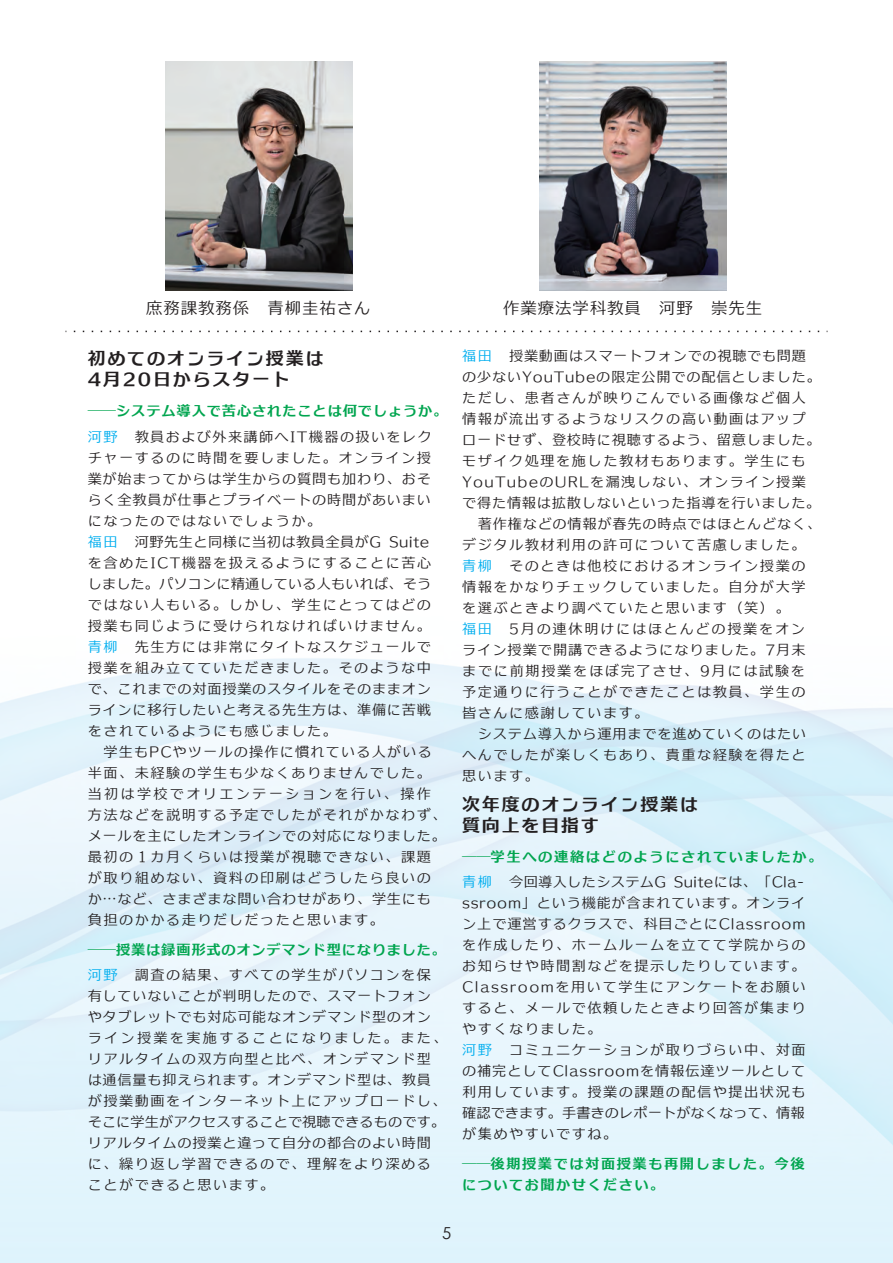
<style>
.page{position:relative;width:893px;height:1263px;background:#fff}
.page>*{position:absolute;margin:0;border:0;box-sizing:border-box;transform-origin:0 0}
.t1{font:18px/21px "C4 Gothic Duex HDL E";letter-spacing:.1em;color:#231f20}
.t2{font:16.5px "C4 Gothic Duex L";letter-spacing:.05em;color:#231f20}
.t3{font:16.5px "Century Gothic";color:#231f20}
.t4{font:14.25px/21px "C4 Gothic Duex L";letter-spacing:.1em;color:#231f20}
.t5{font:14.25px/21px "C4 Gothic Duex L";letter-spacing:.05em;color:#231f20}
.t6{font:14.25px/25.5px "C4 Gothic Duex E";letter-spacing:.06em;color:#00a54f}
.t7{font:14.25px/25.5px "C4 Gothic Duex L";letter-spacing:.02em;color:#231f20}
.t8{font:14.25px/21px "C4 Gothic Duex E";letter-spacing:.105em;color:#00a54f}
.t9{font:14.25px "C4 Gothic Duex L";letter-spacing:.055em;color:#231f20}
.t10{font:14.25px "C4 Gothic Duex L";letter-spacing:.03em;color:#231f20}
.t11{font:14.25px "C4 Gothic Duex L";letter-spacing:.005em;color:#231f20}
.t12{font:14.25px "C4 Gothic Duex L";letter-spacing:.065em;color:#231f20}
.t13{font:14.25px "C4 Gothic Duex L";letter-spacing:.045em;color:#231f20}
.t14{font:14.25px "C4 Gothic Duex L";letter-spacing:.075em;color:#231f20}
.t15{font:14.25px "C4 Gothic Duex L";letter-spacing:.155em;color:#231f20}
.s1{font-family:"Koz Go Pro";font-weight:500}
.s2{font-family:"C4 Gothic Duex L";color:#00aeef}
.s3{font-family:"C4 Gothic Duex L";color:#231f20}
.s4{color:#00aeef}
.s5{font-family:"Koz Go Pro";font-weight:500;color:#00a54f}
.s6{font-family:"C4 Gothic Duex E";color:#00a54f}
</style>
<div class="page">
<img style="left:0;top:61px;width:893px;height:1202px">
<img style="left:165px;top:61px;width:187px;height:230px">
<img style="left:539px;top:61px;width:188px;height:230px">
<svg style="left:74px;top:331px;width:754px;height:1px"></svg>
<p class="t2" style="left:146px;top:300px;width:226px">庶務課教務係　青柳圭祐さん</p>
<p class="t2" style="left:503px;top:300px;width:261px">作業療法学科教員　河野　崇先生</p>
<p class="t1" style="left:88px;top:348px;width:237px">初めてのオンライン授業は<br>4月20日からスタート</p>
<p class="t6" style="left:88px;top:398px;width:361px"><span class="s1">――</span>システム導入で苦心されたことは何でしょうか。<span class="s2">河野</span> <span class="s3">教員および外来講師へIT機器の扱いをレク</span></p>
<p class="t4" style="left:88px;top:447px;width:345px">チャーするのに時間を要しました。オンライン授</p>
<p class="t5" style="left:88px;top:468px;width:345px">業が始まってからは学生からの質問も加わり、おそ</p>
<p class="t5" style="left:88px;top:489px;width:345px">らく全教員が仕事とプライベートの時間があいまい</p>
<p class="t4" style="left:88px;top:510px;width:235px">になったのではないでしょうか。</p>
<p class="t10" style="left:88px;top:534px;width:343px"><span class="s4">福田</span> 河野先生と同様に当初は教員全員がG Suite</p>
<p class="t4" style="left:88px;top:552px;width:345px">を含めたICT機器を扱えるようにすることに苦心</p>
<p class="t11" style="left:88px;top:576px;width:345px">しました。パソコンに精通している人もいれば、そう</p>
<p class="t4" style="left:88px;top:594px;width:345px">ではない人もいる。しかし、学生にとってはどの</p>
<p class="t4" style="left:88px;top:615px;width:345px">授業も同じように受けられなければいけません。</p>
<p class="t4" style="left:88px;top:636px;width:345px"><span class="s4">青柳</span>　先生方には非常にタイトなスケジュールで</p>
<p class="t4" style="left:88px;top:657px;width:345px">授業を組み立てていただきました。そのような中</p>
<p class="t5" style="left:88px;top:678px;width:345px">で、これまでの対面授業のスタイルをそのままオン</p>
<p class="t5" style="left:88px;top:699px;width:345px">ラインに移行したいと考える先生方は、準備に苦戦</p>
<p class="t4" style="left:88px;top:720px;width:251px">をされているようにも感じました。</p>
<p class="t14" style="left:103px;top:744px;width:330px">学生もPCやツールの操作に慣れている人がいる</p>
<p class="t4" style="left:88px;top:762px;width:345px">半面、未経験の学生も少なくありませんでした。</p>
<p class="t15" style="left:88px;top:786px;width:345px">当初は学校でオリエンテーションを行い、操作</p>
<p class="t4" style="left:88px;top:804px;width:361px">方法などを説明する予定でしたがそれがかなわず、</p>
<p class="t5" style="left:88px;top:825px;width:360px">メールを主にしたオンラインでの対応になりました。</p>
<p class="t4" style="left:88px;top:846px;width:345px">最初の１カ月くらいは授業が視聴できない、課題</p>
<p class="t4" style="left:88px;top:867px;width:345px">が取り組めない、資料の印刷はどうしたら良いの</p>
<p class="t5" style="left:88px;top:888px;width:345px">か…など、さまざまな問い合わせがあり、学生にも</p>
<p class="t4" style="left:88px;top:909px;width:298px">負担のかかる走りだしだったと思います。</p>
<p class="t6" style="left:88px;top:936px;width:360px"><span class="s1">――</span>授業は録画形式のオンデマンド型になりました。<span class="s2">河野</span><span class="s3">　調査の結果、すべての学生がパソコンを保</span></p>
<p class="t5" style="left:88px;top:985px;width:361px">有していないことが判明したので、スマートフォンやタブレットでも対応可能なオンデマンド型のオンライン授業を実施することになりました。また、リアルタイムの双方向型と比べ、オンデマンド型は通信量も抑えられます。オンデマンド型は、教員が授業動画をインターネット上にアップロードし、そこに学生がアクセスすることで視聴できるものです。リアルタイムの授業と違って自分の都合のよい時間に、繰り返し学習できるので、理解をより深めることができると思います。</p>
<p class="t13" style="left:462px;top:348px;width:345px"><span class="s4">福田</span> 授業動画はスマートフォンでの視聴でも問題</p>
<p class="t9" style="left:462px;top:369px;width:360px">の少ないYouTubeの限定公開での配信としました。</p>
<p class="t4" style="left:462px;top:387px;width:346px">ただし、患者さんが映りこんでいる画像など個人</p>
<p class="t4" style="left:462px;top:408px;width:346px">情報が流出するようなリスクの高い動画はアップ</p>
<p class="t5" style="left:462px;top:429px;width:360px">ロードせず、登校時に視聴するよう、留意しました。</p>
<p class="t4" style="left:462px;top:450px;width:345px">モザイク処理を施した教材もあります。学生にも</p>
<p class="t4" style="left:462px;top:471px;width:345px">YouTubeのURLを漏洩しない、オンライン授業</p>
<p class="t5" style="left:462px;top:492px;width:360px">で得た情報は拡散しないといった指導を行いました。</p>
<p class="t5" style="left:478px;top:513px;width:345px">著作権などの情報が春先の時点ではほとんどなく、</p>
<p class="t4" style="left:462px;top:534px;width:345px">デジタル教材利用の許可について苦慮しました。</p>
<p class="t4" style="left:462px;top:555px;width:345px"><span class="s4">青柳</span>　そのときは他校におけるオンライン授業の</p>
<p class="t4" style="left:462px;top:576px;width:345px">情報をかなりチェックしていました。自分が大学</p>
<p class="t4" style="left:462px;top:597px;width:329px">を選ぶときより調べていたと思います（笑）。</p>
<p class="t4" style="left:462px;top:618px;width:344px"><span class="s4">福田</span> 5月の連休明けにはほとんどの授業をオン</p>
<p class="t12" style="left:462px;top:642px;width:345px">ライン授業で開講できるようになりました。7月末</p>
<p class="t4" style="left:462px;top:660px;width:345px">までに前期授業をほぼ完了させ、9月には試験を</p>
<p class="t4" style="left:462px;top:681px;width:345px">予定通りに行うことができたことは教員、学生の</p>
<p class="t4" style="left:462px;top:702px;width:204px">皆さんに感謝しています。　</p>
<p class="t5" style="left:478px;top:723px;width:330px">システム導入から運用までを進めていくのはたい</p>
<p class="t4" style="left:462px;top:744px;width:345px">へんでしたが楽しくもあり、貴重な経験を得たと</p>
<p class="t4" style="left:462px;top:765px;width:78px">思います。</p>
<p class="t1" style="left:462px;top:793px;width:237px">次年度のオンライン授業は質向上を目指す</p>
<p class="t7" style="left:462px;top:843px;width:362px"><span class="s5">――</span><span class="s6">学生への連絡はどのようにされていましたか。</span><span class="s4">青柳</span> 今回導入したシステムG Suiteには、「Cla-</p>
<p class="t4" style="left:462px;top:892px;width:345px">ssroom」という機能が含まれています。オンライン上で運営するクラスで、科目ごとにClassroomを作成したり、ホームルームを立てて学院からのお知らせや時間割などを提示したりしています。<br>Classroomを用いて学生にアンケートをお願いすると、メールで依頼したときより回答が集まりやすくなりました。<br><span class="s4">河野</span> コミュニケーションが取りづらい中、対面の補完としてClassroomを情報伝達ツールとして利用しています。授業の課題の配信や提出状況も確認できます。手書きのレポートがなくなって、情報が集めやすいですね。</p>
<p class="t8" style="left:462px;top:1153px;width:344px"><span class="s1">――</span>後期授業では対面授業も再開しました。今後についてお聞かせください。</p>
<p class="t3" style="left:442px;top:1222px;width:11px">5</p>
</div>
